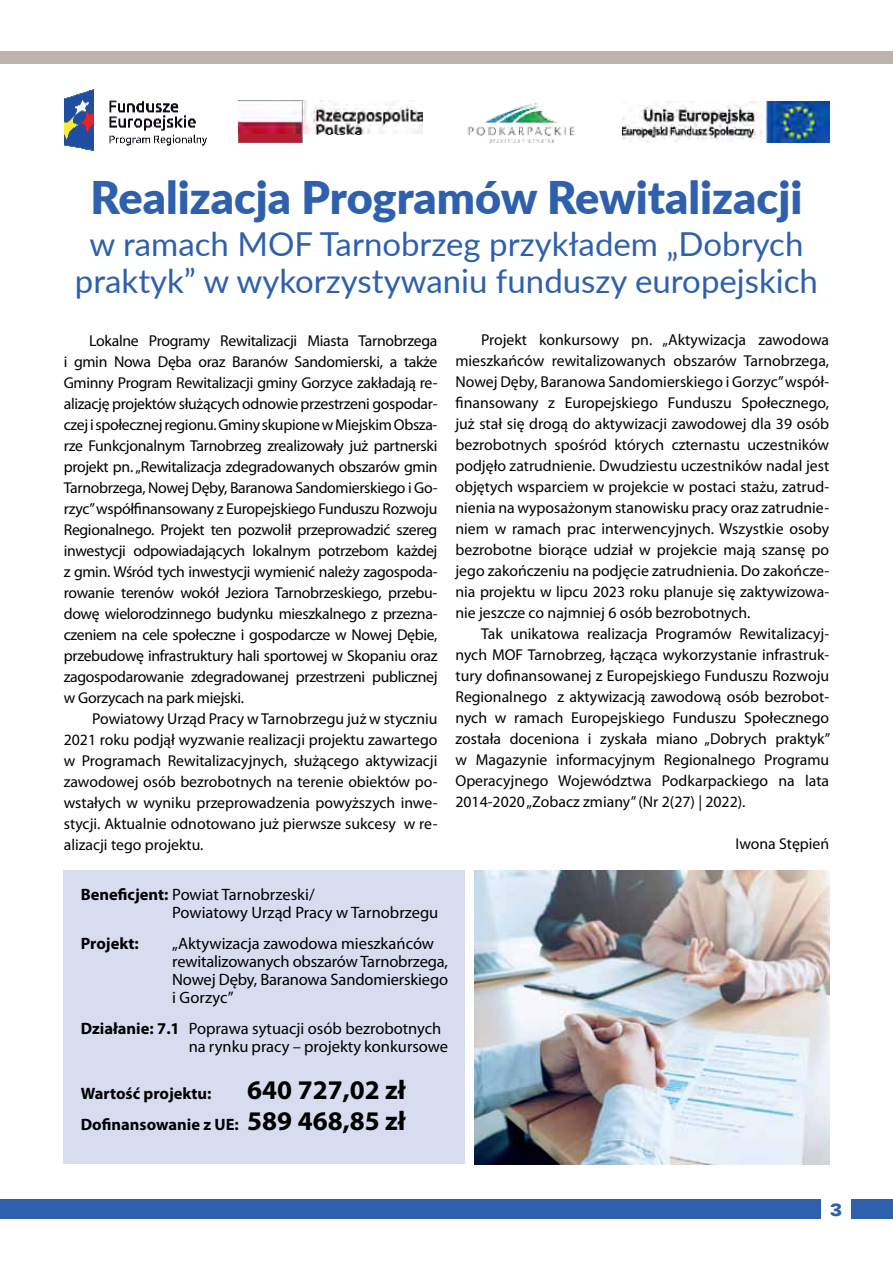
<style>
.page{position:relative;width:893px;height:1263px;background:#fff}
.page>*{position:absolute;margin:0;border:0;box-sizing:border-box;transform-origin:0 0}
.t1{font:900 45px "Lato";color:#2e60ad}
.t2{font:33px/37.5px "Lato";color:#2e60ad;text-align:center}
.t3{font:700 27px "Myriad Pro";color:#000}
.t4{font:18px "USA Black";color:#2e60ad}
.t5{font:16.5px/18px "Myriad Pro";color:#000}
.t6{font:700 16.5px "Myriad Pro";color:#000}
.t7{font:15.75px/21px "Myriad Pro";color:#000;text-align:justify}
.s1{font-weight:700}
.s2{font-size:27px}
</style>
<div class="page">
<div style="left:0;top:1199px;width:821px;height:20px;background:#2e60ad"></div>
<div style="left:852px;top:1199px;width:41px;height:20px;background:#2e60ad"></div>
<div style="left:0;top:51px;width:893px;height:12px;background:#bcb3b0"></div>
<div style="left:64px;top:871px;width:401px;height:293px;background:#d8dcef"></div>
<img style="left:474px;top:871px;width:355px;height:293px">
<img style="left:64px;top:89px;width:143px;height:62px">
<img style="left:239px;top:100px;width:184px;height:43px">
<img style="left:467px;top:103px;width:109px;height:41px">
<img style="left:622px;top:101px;width:207px;height:42px">
<h1 class="t1" style="left:90px;top:164px;width:713px">Realizacja Programów Rewitalizacji</h1>
<h2 class="t2" style="left:75px;top:223px;width:744px">w ramach MOF Tarnobrzeg przykładem „Dobrych praktyk” w wykorzystywaniu funduszy europejskich</h2>
<p class="t7" style="left:64px;top:330px;width:375px;text-indent:26px">Lokalne Programy Rewitalizacji Miasta Tarnobrzega i gmin Nowa Dęba oraz Baranów Sandomierski, a także Gminny Program Rewitalizacji gminy Gorzyce zakładają re&shy;alizację projektów służących odnowie przestrzeni gospodar&shy;czej i społecznej regionu. Gminy skupione w Miejskim Obsza&shy;rze Funkcjonalnym Tarnobrzeg zrealizowały już partnerski projekt pn. „Rewitalizacja zdegradowanych obszarów gmin Tarnobrzega, Nowej Dęby, Baranowa Sandomierskiego i Go&shy;rzyc” współfinansowany z Europejskiego Funduszu Rozwoju Regionalnego. Projekt ten pozwolił przeprowadzić szereg inwestycji odpowiadających lokalnym potrzebom każdej z gmin. Wśród tych inwestycji wymienić należy zagospoda&shy;rowanie terenów wokół Jeziora Tarnobrzeskiego, przebu&shy;dowę wielorodzinnego budynku mieszkalnego z przezna&shy;czeniem na cele społeczne i gospodarcze w Nowej Dębie, przebudowę infrastruktury hali sportowej w Skopaniu oraz zagospodarowanie zdegradowanej przestrzeni publicznej w Gorzycach na park miejski.</p>
<p class="t7" style="left:64px;top:707px;width:375px;text-indent:28px">Powiatowy Urząd Pracy w Tarnobrzegu już w styczniu 2021 roku podjął wyzwanie realizacji projektu zawartego w Programach Rewitalizacyjnych, służącego aktywizacji zawodowej osób bezrobotnych na terenie obiektów po&shy;wstałych w wyniku przeprowadzenia powyższych inwe&shy;stycji. Aktualnie odnotowano już pierwsze sukcesy w re&shy;alizacji tego projektu.</p>
<p class="t7" style="left:455px;top:329px;width:375px;text-indent:26px">Projekt konkursowy pn. „Aktywizacja zawodowa mieszkańców rewitalizowanych obszarów Tarnobrzega, Nowej Dęby, Baranowa Sandomierskiego i Gorzyc” współ&shy;finansowany z Europejskiego Funduszu Społecznego, już stał się drogą do aktywizacji zawodowej dla 39 osób bezrobotnych spośród których czternastu uczestników podjęło zatrudnienie. Dwudziestu uczestników nadal jest objętych wsparciem w projekcie w postaci stażu, zatrud&shy;nienia na wyposażonym stanowisku pracy oraz zatrudnie&shy;niem w ramach prac interwencyjnych. Wszystkie osoby bezrobotne biorące udział w projekcie mają szansę po jego zakończeniu na podjęcie zatrudnienia. Do zakończe&shy;nia projektu w lipcu 2023 roku planuje się zaktywizowa&shy;nie jeszcze co najmniej 6 osób bezrobotnych.</p>
<p class="t7" style="left:455px;top:623px;width:376px;text-indent:26px">Tak unikatowa realizacja Programów Rewitalizacyj&shy;nych MOF Tarnobrzeg, łącząca wykorzystanie infrastruk&shy;tury dofinansowanej z Europejskiego Funduszu Rozwoju Regionalnego z aktywizacją zawodową osób bezrobot&shy;nych w ramach Europejskiego Funduszu Społecznego została doceniona i zyskała miano „Dobrych praktyk” w Magazynie informacyjnym Regionalnego Programu Operacyjnego Województwa Podkarpackiego na lata 2014-2020 „Zobacz zmiany” (Nr 2(27) | 2022).</p>
<p class="t7" style="left:735px;top:833px;width:95px">Iwona Stępień</p>
<p class="t5" style="left:172px;top:885px;width:268px;text-indent:-91px"><span class="s1">Beneficjent:</span> Powiat Tarnobrzeski/<br>Powiatowy Urząd Pracy w Tarnobrzegu</p>
<p class="t6" style="left:81px;top:932px;width:59px">Projekt:</p>
<p class="t5" style="left:172px;top:934px;width:277px">„Aktywizacja zawodowa mieszkańców rewitalizowanych obszarów Tarnobrzega,<br>Nowej Dęby, Baranowa Sandomierskiego i Gorzyc”</p>
<p class="t5" style="left:189px;top:1019px;width:261px;text-indent:-108px"><span class="s1">Działanie: 7.1</span> Poprawa sytuacji osób bezrobotnych na rynku pracy – projekty konkursowe</p>
<p class="t6" style="left:81px;top:1083px;width:132px">Wartość projektu:</p>
<h3 class="t3" style="left:247px;top:1072px;width:160px">640 727,02 zł</h3>
<p class="t6" style="left:81px;top:1114px;width:326px">Dofinansowanie z UE: <span class="s2">589 468,85 zł</span></p>
<p class="t4" style="left:830px;top:1198px;width:14px">3</p>
</div>
